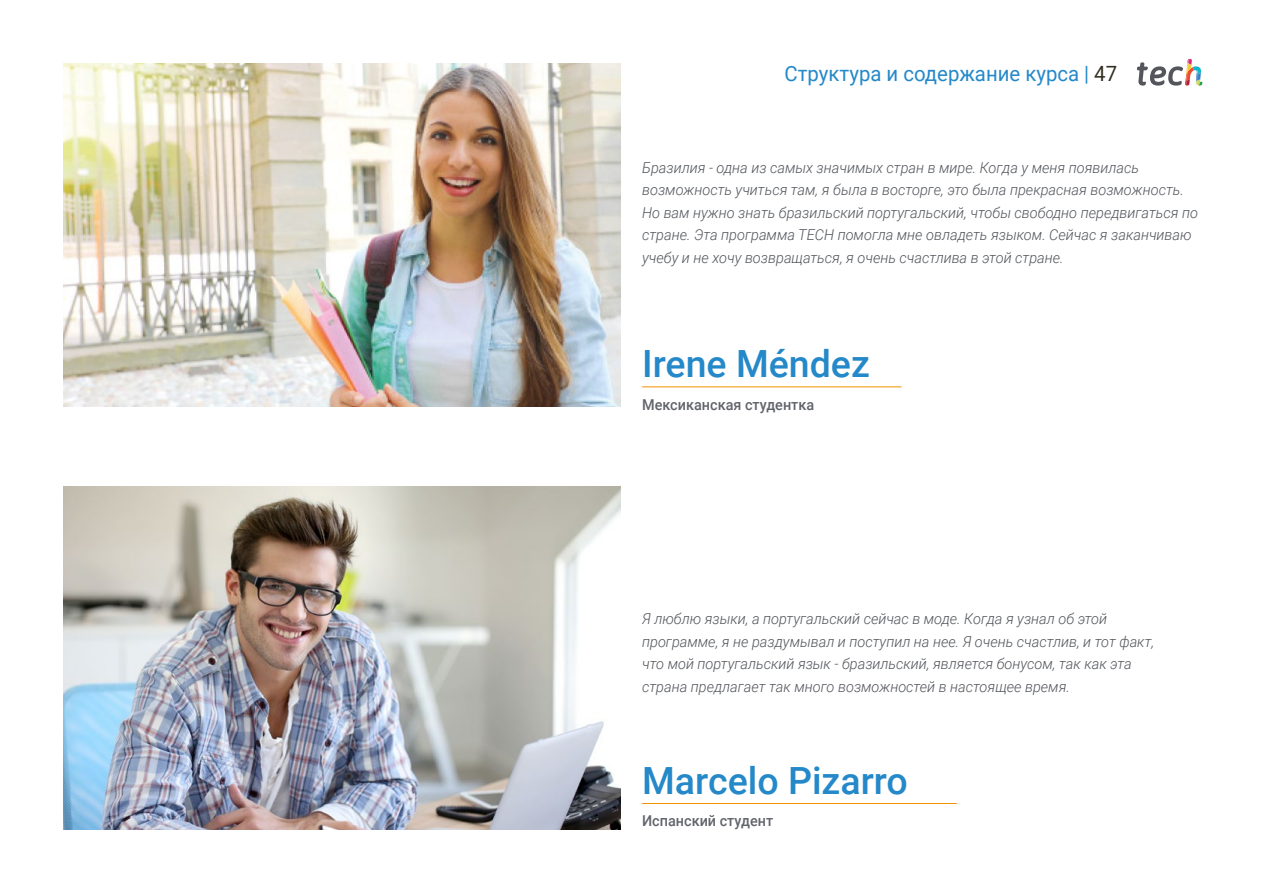
<style>
.page{position:relative;width:1263px;height:893px;background:#fff}
.page>*{position:absolute;margin:0;border:0;box-sizing:border-box;transform-origin:0 0}
.t1{font:500 37.5px "Roboto";color:#2488c9}
.t2{font:21px "Roboto";color:#2488c9}
.t3{font:italic 300 15px/22.5px "Roboto";color:#52555b}
.t4{font:500 15px "Roboto";color:#61646a;scale:.96 1}
.s1{color:#312e20}
</style>
<div class="page">
<svg style="left:1137px;top:59px;width:65px;height:27px"></svg>
<hr style="left:642px;top:386px;width:259px;height:1px;background:#f39200">
<img style="left:64px;top:486px;width:557px;height:343px">
<hr style="left:642px;top:803px;width:315px;height:1px;background:#f39200">
<img style="left:64px;top:64px;width:557px;height:343px">
<h2 class="t2" style="left:784px;top:59px;width:334px">Структура и содержание курса | <span class="s1">47</span></h2>
<p class="t3" style="left:642px;top:155px;width:557px">Бразилия - одна из самых значимых стран в мире. Когда у меня появилась возможность учиться там, я была в восторге, это была прекрасная возможность.<br>Но вам нужно знать бразильский португальский, чтобы свободно передвигаться по стране. Эта программа TECH помогла мне овладеть языком. Сейчас я заканчиваю учебу и не хочу возвращаться, я очень счастлива в этой стране.</p>
<h1 class="t1" style="left:642px;top:338px;width:229px">Irene Méndez</h1>
<p class="t4" style="left:642px;top:394px;width:181px">Мексиканская студентка</p>
<p class="t3" style="left:642px;top:607px;width:514px">Я люблю языки, а португальский сейчас в моде. Когда я узнал об этой программе, я не раздумывал и поступил на нее. Я очень счастлив, и тот факт, что мой португальский язык - бразильский, является бонусом, так как эта страна предлагает так много возможностей в настоящее время.</p>
<h1 class="t1" style="left:642px;top:754px;width:267px">Marcelo Pizarro</h1>
<p class="t4" style="left:642px;top:810px;width:138px">Испанский студент</p>
</div>
